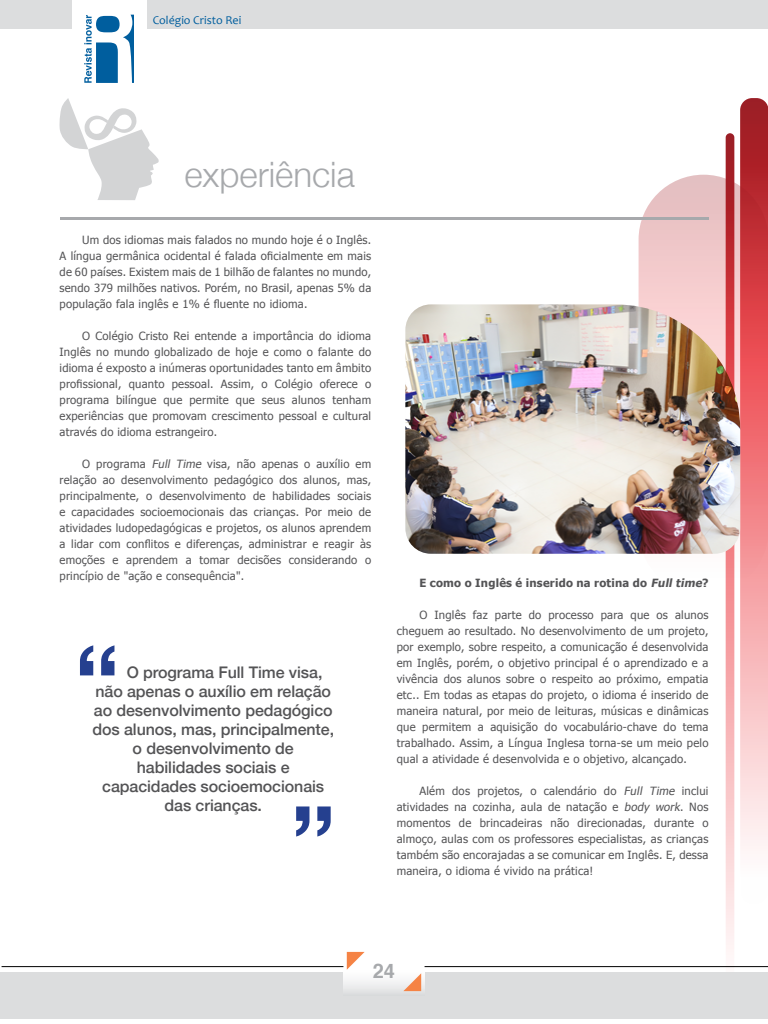
<style>
.page{position:relative;width:768px;height:1024px;background:#fff}
.page>*{position:absolute;margin:0;border:0;box-sizing:border-box;transform-origin:0 0}
.t1{font:500 106.5px "Helvetica Neue";color:#25408f}
.t2{font:300 35px "Helvetica Neue";color:#a7a9ac}
.t3{font:700 20px "Helvetica";color:#a7a9ac}
.t4{font:500 16px "Helvetica Neue";letter-spacing:-.005em;color:#545456}
.t5{font:12px "Candara";color:#005e9e}
.t6{font:11.3px/16px "Tahoma";letter-spacing:.02em;color:#545456;text-align:justify}
.t7{font:700 11.3px "Tahoma";letter-spacing:.02em;color:#545456}
.s1{font-style:italic}
</style>
<div class="page">
<svg style="left:726px;top:133px;width:8px;height:876px;background:#efb1b4"></svg>
<svg style="left:740px;top:98px;width:28px;height:806px"></svg>
<svg style="left:639px;top:175px;width:129px;height:420px;background:#e9999c"></svg>
<img style="left:405px;top:304px;width:335px;height:250px">
<div style="left:0;top:972px;width:768px;height:47px;background:#dcddde"></div>
<div style="left:343px;top:948px;width:82px;height:48px;background:linear-gradient(to bottom,#fff,#e6e6e7)"></div>
<div style="left:0;top:0;width:768px;height:28px;background:#dcddde"></div>
<div style="left:73px;top:0;width:74px;height:96px;background:#fff"></div>
<svg style="left:347px;top:952px;width:18px;height:18px"></svg>
<svg style="left:403px;top:973px;width:18px;height:18px"></svg>
<hr style="left:425px;top:966px;width:343px;height:1px;background:#000">
<hr style="left:2px;top:966px;width:341px;height:1px;background:#000">
<svg style="left:84px;top:15px;width:50px;height:68px"></svg>
<hr style="left:60px;top:217px;width:649px;height:2px;background:#a7a9ac">
<svg style="left:59px;top:98px;width:100px;height:102px"></svg>
<p class="t5" style="left:153px;top:13px;width:90px">Colégio Cristo Rei</p>
<h2 class="t2" style="left:184px;top:146px;width:172px">experiência</h2>
<p class="t6" style="left:60px;top:231px;width:313px;text-indent:23px">Um dos idiomas mais falados no mundo hoje é o Inglês.<br>A língua germânica ocidental é falada oficialmente em mais de 60 países. Existem mais de 1 bilhão de falantes no mundo, sendo 379 milhões nativos. Porém, no Brasil, apenas 5% da população fala inglês e 1% é fluente no idioma.</p>
<p class="t6" style="left:60px;top:327px;width:313px;text-indent:23px">O Colégio Cristo Rei entende a importância do idioma Inglês no mundo globalizado de hoje e como o falante do idioma é exposto a inúmeras oportunidades tanto em âmbito profissional, quanto pessoal. Assim, o Colégio oferece o programa bilíngue que permite que seus alunos tenham experiências que promovam crescimento pessoal e cultural através do idioma estrangeiro.</p>
<p class="t6" style="left:60px;top:455px;width:313px;text-indent:23px">O programa <span class="s1">Full Time</span> visa, não apenas o auxílio em relação ao desenvolvimento pedagógico dos alunos, mas, principalmente, o desenvolvimento de habilidades sociais e capacidades socioemocionais das crianças. Por meio de atividades ludopedagógicas e projetos, os alunos aprendem a lidar com conflitos e diferenças, administrar e reagir às emoções e aprendem a tomar decisões considerando o princípio de "ação e consequência".</p>
<h1 class="t1" style="left:121px;top:723px;width:49px;rotate:-180deg">”</h1>
<h3 class="t4" style="left:127px;top:660px;width:197px">O programa Full Time visa,</h3>
<h3 class="t4" style="left:95px;top:679px;width:237px">não apenas o auxílio em relação</h3>
<h3 class="t4" style="left:94px;top:698px;width:240px">ao desenvolvimento pedagógico</h3>
<h3 class="t4" style="left:92px;top:717px;width:243px">dos alunos, mas, principalmente,</h3>
<h3 class="t4" style="left:133px;top:736px;width:163px">o desenvolvimento de</h3>
<h3 class="t4" style="left:137px;top:755px;width:154px">habilidades sociais e</h3>
<h3 class="t4" style="left:102px;top:774px;width:224px">capacidades socioemocionais</h3>
<h3 class="t4" style="left:165px;top:793px;width:99px">das crianças.</h3>
<h1 class="t1" style="left:290px;top:759px;width:49px">”</h1>
<p class="t7" style="left:419px;top:574px;width:291px">E como o Inglês é inserido na rotina do <span class="s1">Full time</span>?</p>
<p class="t6" style="left:397px;top:606px;width:313px;text-indent:23px">O Inglês faz parte do processo para que os alunos cheguem ao resultado. No desenvolvimento de um projeto, por exemplo, sobre respeito, a comunicação é desenvolvida em Inglês, porém, o objetivo principal é o aprendizado e a vivência dos alunos sobre o respeito ao próximo, empatia etc.. Em todas as etapas do projeto, o idioma é inserido de maneira natural, por meio de leituras, músicas e dinâmicas que permitem a aquisição do vocabulário-chave do tema trabalhado. Assim, a Língua Inglesa torna-se um meio pelo qual a atividade é desenvolvida e o objetivo, alcançado.</p>
<p class="t6" style="left:397px;top:782px;width:313px;text-indent:23px">Além dos projetos, o calendário do <span class="s1">Full Time</span> inclui atividades na cozinha, aula de natação e <span class="s1">body work</span>. Nos momentos de brincadeiras não direcionadas, durante o almoço, aulas com os professores especialistas, as crianças também são encorajadas a se comunicar em Inglês. E, dessa maneira, o idioma é vivido na prática!</p>
<h3 class="t3" style="left:373px;top:955px;width:24px">24</h3>
</div>
